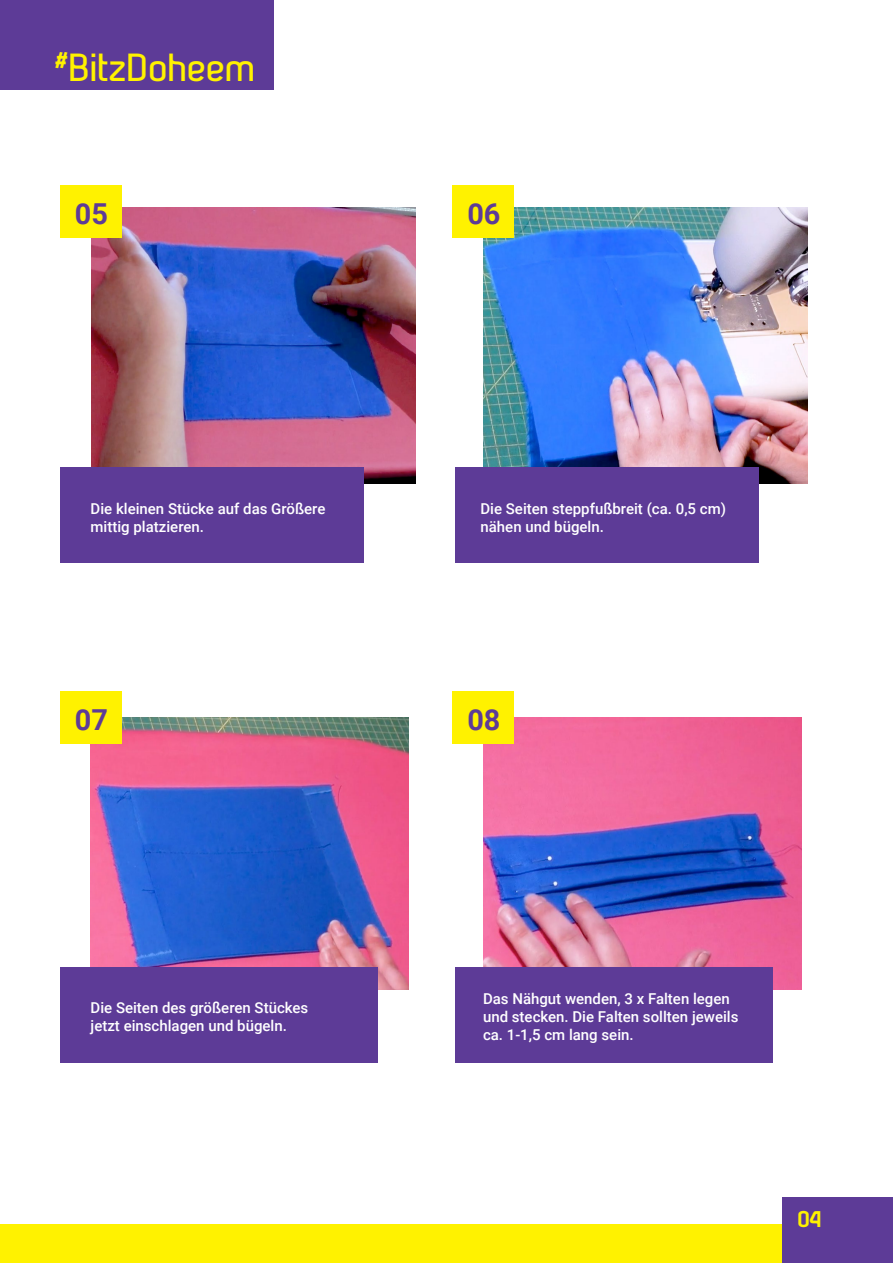
<style>
.page{position:relative;width:893px;height:1263px;background:#fff}
.page>*{position:absolute;margin:0;border:0;box-sizing:border-box;transform-origin:0 0}
.t1{font:800 39.15px "Somatype";color:#fff200}
.t2{font:700 28.8px "Roboto";color:#5d3b97}
.t3{font:800 22.8px "Somatype";color:#fff200}
.t4{font:500 15px/18px "Roboto";color:#fff}
</style>
<div class="page">
<div style="left:0;top:1224px;width:782px;height:39px;background:#fff200"></div>
<img style="left:91px;top:718px;width:318px;height:271px">
<div style="left:61px;top:967px;width:317px;height:95px;background:#5d3b97"></div>
<img style="left:484px;top:207px;width:324px;height:276px">
<img style="left:92px;top:207px;width:324px;height:276px">
<div style="left:455px;top:467px;width:303px;height:95px;background:#5d3b97"></div>
<img style="left:483px;top:718px;width:318px;height:271px">
<div style="left:0;top:0;width:273px;height:89px;background:#5d3b97"></div>
<div style="left:782px;top:1198px;width:111px;height:65px;background:#5d3b97"></div>
<div style="left:60px;top:691px;width:61px;height:53px;background:#fff200"></div>
<div style="left:452px;top:185px;width:62px;height:53px;background:#fff200"></div>
<div style="left:452px;top:691px;width:62px;height:53px;background:#fff200"></div>
<div style="left:61px;top:467px;width:303px;height:95px;background:#5d3b97"></div>
<div style="left:60px;top:185px;width:61px;height:53px;background:#fff200"></div>
<div style="left:455px;top:967px;width:317px;height:95px;background:#5d3b97"></div>
<h1 class="t1" style="left:55px;top:44px;width:203px"><sup>#</sup>BitzDoheem</h1>
<h2 class="t2" style="left:75px;top:193px;width:35px">05</h2>
<p class="t4" style="left:91px;top:499px;width:236px">Die kleinen Stücke auf das Größere mittig platzieren.</p>
<h2 class="t2" style="left:75px;top:699px;width:35px">07</h2>
<p class="t4" style="left:91px;top:998px;width:219px">Die Seiten des größeren Stückes jetzt einschlagen und bügeln.</p>
<h2 class="t2" style="left:467px;top:193px;width:35px">06</h2>
<p class="t4" style="left:480px;top:499px;width:247px">Die Seiten steppfußbreit (ca. 0,5 cm) nähen und bügeln.</p>
<h2 class="t2" style="left:467px;top:699px;width:35px">08</h2>
<p class="t4" style="left:483px;top:989px;width:257px">Das Nähgut wenden, 3 x Falten legen und stecken. Die Falten sollten jeweils ca. 1-1,5 cm lang sein.</p>
<h3 class="t3" style="left:798px;top:1205px;width:25px">04</h3>
</div>
